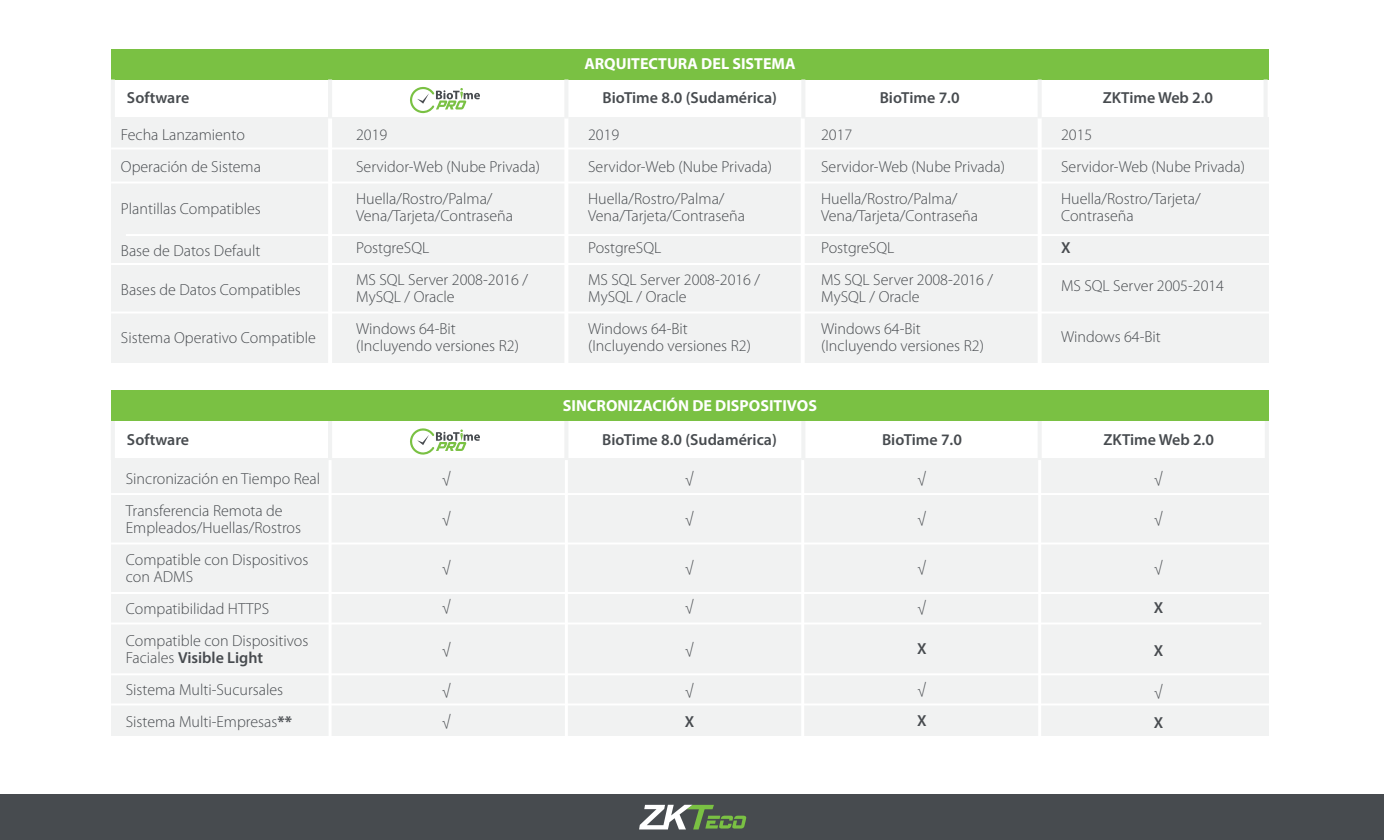
<style>
.page{position:relative;width:1384px;height:840px;background:#fff}
.page>*{position:absolute;margin:0;border:0;box-sizing:border-box;transform-origin:0 0}
.t1{font:300 16px/32px "Myriad Pro";color:#474b4f}
.t2{font:600 16px "Myriad Pro";color:#474b4f}
.t3{font:700 16px "Myriad Pro";color:#fff}
.s1{font-weight:600}
.s2{font-weight:700}
</style>
<div class="page">
<div style="left:0;top:794px;width:1384px;height:46px;background:#474b4f"></div>
<svg style="left:639px;top:805px;width:108px;height:24px"></svg>
<div style="left:111px;top:49px;width:1158px;height:31px;background:#7ac143"></div>
<div style="left:111px;top:117px;width:1158px;height:246px;background:#f1f2f2"></div>
<hr style="left:328px;top:117px;width:4px;height:246px;background:#fff">
<hr style="left:111px;top:148px;width:1158px;height:2px;background:#fff">
<hr style="left:111px;top:182px;width:1158px;height:2px;background:#fff">
<hr style="left:111px;top:312px;width:1158px;height:2px;background:#fff">
<hr style="left:126px;top:234px;width:1150px;height:2px;background:#fff">
<hr style="left:111px;top:263px;width:1158px;height:2px;background:#fff">
<hr style="left:564px;top:117px;width:4px;height:246px;background:#fff">
<hr style="left:801px;top:117px;width:4px;height:246px;background:#fff">
<hr style="left:1038px;top:117px;width:4px;height:246px;background:#fff">
<hr style="left:328px;top:80px;width:4px;height:39px;background:#f1f2f2">
<hr style="left:111px;top:80px;width:4px;height:39px;background:#f1f2f2">
<hr style="left:564px;top:80px;width:4px;height:39px;background:#f1f2f2">
<hr style="left:801px;top:80px;width:4px;height:39px;background:#f1f2f2">
<hr style="left:1038px;top:80px;width:4px;height:39px;background:#f1f2f2">
<hr style="left:1264px;top:80px;width:4px;height:39px;background:#f1f2f2">
<hr style="left:111px;top:421px;width:4px;height:39px;background:#f1f2f2">
<div style="left:111px;top:390px;width:1158px;height:31px;background:#7ac143"></div>
<div style="left:111px;top:459px;width:1158px;height:277px;background:#f1f2f2"></div>
<hr style="left:329px;top:459px;width:3px;height:277px;background:#fff">
<hr style="left:111px;top:493px;width:1158px;height:2px;background:#fff">
<hr style="left:111px;top:592px;width:1158px;height:2px;background:#fff">
<hr style="left:111px;top:543px;width:1158px;height:2px;background:#fff">
<hr style="left:111px;top:703px;width:1158px;height:2px;background:#fff">
<hr style="left:111px;top:623px;width:1150px;height:2px;background:#fff">
<hr style="left:111px;top:673px;width:1158px;height:2px;background:#fff">
<hr style="left:565px;top:459px;width:3px;height:277px;background:#fff">
<hr style="left:801px;top:459px;width:3px;height:277px;background:#fff">
<hr style="left:1038px;top:459px;width:3px;height:277px;background:#fff">
<hr style="left:328px;top:421px;width:4px;height:39px;background:#f1f2f2">
<hr style="left:564px;top:421px;width:4px;height:39px;background:#f1f2f2">
<hr style="left:801px;top:421px;width:4px;height:39px;background:#f1f2f2">
<hr style="left:1038px;top:421px;width:4px;height:39px;background:#f1f2f2">
<hr style="left:1265px;top:421px;width:4px;height:39px;background:#f1f2f2">
<svg style="left:410px;top:87px;width:70px;height:26px"></svg>
<svg style="left:410px;top:428px;width:70px;height:27px"></svg>
<p class="t3" style="left:584px;top:54px;width:213px">ARQUITECTURA DEL SISTEMA</p>
<p class="t2" style="left:127px;top:88px;width:64px">Software</p>
<p class="t2" style="left:602px;top:88px;width:176px">BioTime 8.0 (Sudamérica)</p>
<p class="t2" style="left:880px;top:88px;width:81px">BioTime 7.0</p>
<p class="t2" style="left:1103px;top:88px;width:112px">ZKTime Web 2.0</p>
<p class="t1" style="left:121px;top:119px;width:142px">Fecha Lanzamiento<br>Operación de Sistema</p>
<p class="t1" style="left:121px;top:193px;width:141px">Plantillas Compatibles</p>
<p class="t1" style="left:121px;top:235px;width:141px">Base de Datos Default</p>
<p class="t1" style="left:121px;top:274px;width:181px">Bases de Datos Compatibles</p>
<p class="t1" style="left:121px;top:322px;width:196px">Sistema Operativo Compatible</p>
<p class="t1" style="left:356px;top:119px;width:185px">2019<br>Servidor-Web (Nube Privada)<br>Huella/Rostro/Palma/</p>
<p class="t1" style="left:356px;top:200px;width:174px">Vena/Tarjeta/Contraseña<br>PostgreSQL<br>MS SQL Server 2008-2016 /</p>
<p class="t1" style="left:356px;top:281px;width:101px">MySQL / Oracle<br>Windows 64-Bit</p>
<p class="t1" style="left:356px;top:330px;width:164px">(Incluyendo versiones R2)</p>
<p class="t1" style="left:588px;top:119px;width:185px">2019<br>Servidor-Web (Nube Privada)<br>Huella/Rostro/Palma/</p>
<p class="t1" style="left:588px;top:200px;width:174px">Vena/Tarjeta/Contraseña<br>PostgreSQL<br>MS SQL Server 2008-2016 /</p>
<p class="t1" style="left:588px;top:281px;width:101px">MySQL / Oracle<br>Windows 64-Bit</p>
<p class="t1" style="left:588px;top:330px;width:164px">(Incluyendo versiones R2)</p>
<p class="t1" style="left:821px;top:119px;width:185px">2017<br>Servidor-Web (Nube Privada)<br>Huella/Rostro/Palma/</p>
<p class="t1" style="left:821px;top:200px;width:174px">Vena/Tarjeta/Contraseña<br>PostgreSQL<br>MS SQL Server 2008-2016 /</p>
<p class="t1" style="left:821px;top:281px;width:101px">MySQL / Oracle<br>Windows 64-Bit</p>
<p class="t1" style="left:821px;top:330px;width:164px">(Incluyendo versiones R2)</p>
<p class="t3" style="left:563px;top:395px;width:256px">SINCRONIZACIÓN DE DISPOSITIVOS</p>
<p class="t1" style="left:1061px;top:119px;width:185px">2015<br>Servidor-Web (Nube Privada)<br>Huella/Rostro/Tarjeta/</p>
<p class="t1" style="left:1061px;top:200px;width:74px">Contraseña</p>
<p class="t2" style="left:1061px;top:237px;width:11px">X</p>
<p class="t1" style="left:1061px;top:270px;width:165px">MS SQL Server 2005-2014</p>
<p class="t1" style="left:1061px;top:321px;width:101px">Windows 64-Bit</p>
<p class="t2" style="left:127px;top:429px;width:64px">Software</p>
<p class="t2" style="left:602px;top:429px;width:176px">BioTime 8.0 (Sudamérica)</p>
<p class="t2" style="left:882px;top:429px;width:81px">BioTime 7.0</p>
<p class="t2" style="left:1104px;top:429px;width:112px">ZKTime Web 2.0</p>
<p class="t1" style="left:126px;top:463px;width:196px">Sincronización en Tiempo Real<br>Transferencia Remota de</p>
<p class="t1" style="left:126px;top:512px;width:184px">Empleados/Huellas/Rostros<br>Compatible con Dispositivos</p>
<p class="t1" style="left:126px;top:561px;width:184px">con ADMS<br>Compatibilidad HTTPS<br>Compatible con Dispositivos</p>
<p class="t1" style="left:126px;top:642px;width:168px">Faciales <span class="s1">Visible Light<br></span>Sistema Multi-Sucursales<br>Sistema Multi-Empresas<span class="s2">**</span></p>
<p class="t1" style="left:442px;top:463px;width:10px">√</p>
<p class="t1" style="left:442px;top:503px;width:10px">√</p>
<p class="t1" style="left:442px;top:552px;width:10px">√</p>
<p class="t1" style="left:442px;top:591px;width:10px">√</p>
<p class="t1" style="left:442px;top:634px;width:10px">√</p>
<p class="t1" style="left:442px;top:676px;width:10px;line-height:31px">√ √</p>
<p class="t1" style="left:685px;top:463px;width:10px">√</p>
<p class="t1" style="left:685px;top:503px;width:10px">√</p>
<p class="t1" style="left:685px;top:552px;width:10px">√</p>
<p class="t1" style="left:685px;top:591px;width:10px">√</p>
<p class="t1" style="left:685px;top:634px;width:10px">√</p>
<p class="t1" style="left:685px;top:675px;width:10px">√</p>
<p class="t2" style="left:685px;top:712px;width:11px">X</p>
<p class="t1" style="left:917px;top:463px;width:10px">√</p>
<p class="t1" style="left:917px;top:503px;width:10px">√</p>
<p class="t1" style="left:917px;top:552px;width:10px">√</p>
<p class="t1" style="left:917px;top:592px;width:10px">√</p>
<p class="t2" style="left:917px;top:639px;width:11px">X</p>
<p class="t1" style="left:917px;top:674px;width:10px">√</p>
<p class="t2" style="left:917px;top:711px;width:11px">X</p>
<p class="t1" style="left:1154px;top:463px;width:10px">√</p>
<p class="t1" style="left:1154px;top:503px;width:10px">√</p>
<p class="t1" style="left:1154px;top:552px;width:10px">√</p>
<p class="t2" style="left:1154px;top:598px;width:11px">X</p>
<p class="t2" style="left:1154px;top:641px;width:11px">X</p>
<p class="t1" style="left:1154px;top:676px;width:10px">√</p>
<p class="t2" style="left:1154px;top:713px;width:11px">X</p>
</div>
